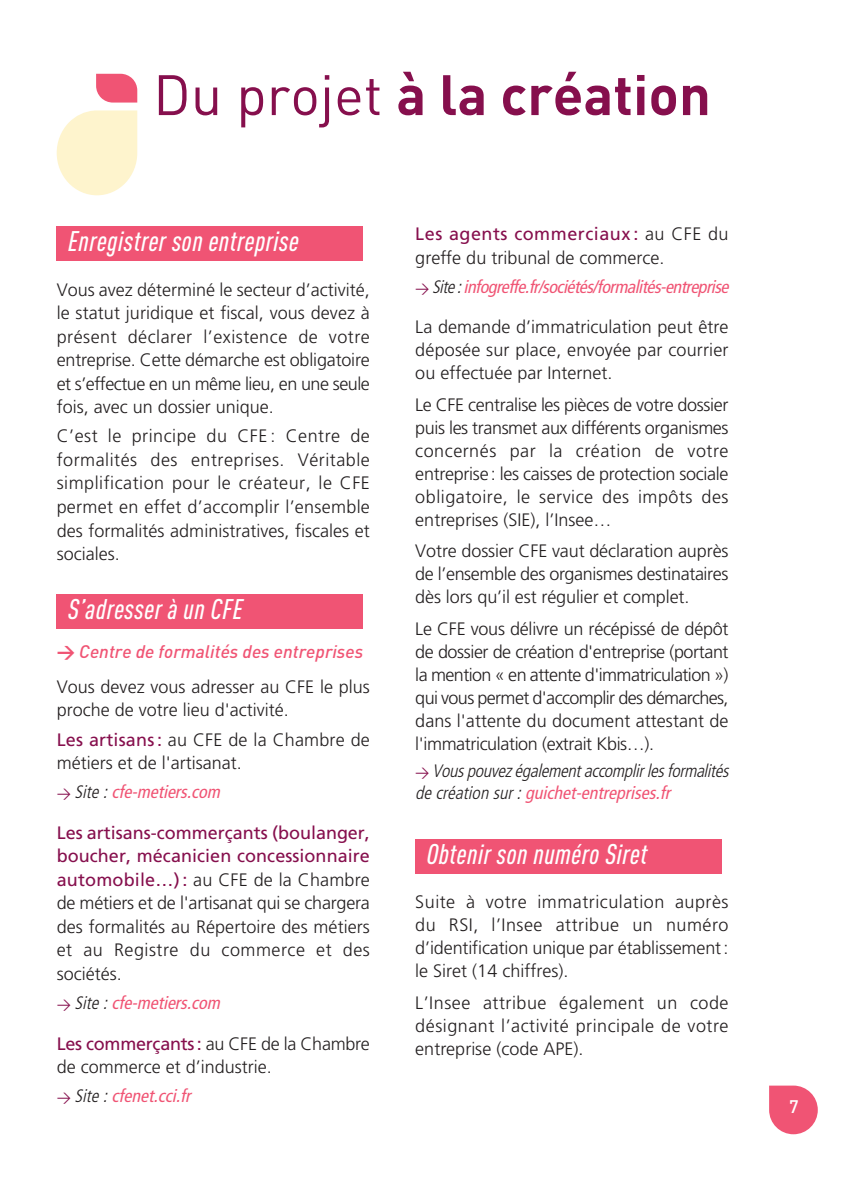
<style>
.page{position:relative;width:842px;height:1191px;background:#fff}
.page>*{position:absolute;margin:0;border:0;box-sizing:border-box;transform-origin:0 0}
.t1{font:700 56px "DINOT";color:#860f4d}
.t2{font:italic 500 condensed 28px "DINOT";letter-spacing:.02em;color:#fff}
.t3{font:300 18px/23.6px "Frutiger LT Std";color:#231f20;text-align:justify}
.t4{font:italic condensed 18px "Frutiger LT Std";letter-spacing:-.025em;color:#f05474}
.t5{font:italic 300 condensed 18px/22px "Frutiger LT Std";color:#231f20}
.t6{font:italic 500 18px "DINOT";color:#f05474}
.t7{font:500 18px "DINOT";color:#fff}
.s1{font-weight:400}
.s2{font-weight:700;font-style:normal}
.s3{font-weight:400;color:#860f4d}
.s4{font-family:"DINOT";font-style:normal;font-stretch:normal;font-size:14px;color:#860f4d}
.s5{font-weight:300;color:#231f20}
.s6{font-family:"DINOT";font-weight:400;font-style:normal;font-stretch:normal;font-size:14px;color:#860f4d}
.s7{font-weight:400;color:#f05474}
</style>
<div class="page">
<div style="left:57px;top:227px;width:306px;height:34px;background:#f05474"></div>
<div style="left:57px;top:595px;width:306px;height:34px;background:#f05474"></div>
<div style="left:415px;top:840px;width:306px;height:34px;background:#f05474"></div>
<svg style="left:769px;top:1085px;width:49px;height:49px;background:#f2718c"></svg>
<svg style="left:57px;top:110px;width:80px;height:85px"></svg>
<svg style="left:96px;top:74px;width:41px;height:29px"></svg>
<h1 class="t1" style="left:153px;top:63px;width:559px"><span class="s1">Du projet</span> à la création</h1>
<h2 class="t2" style="left:68px;top:231px;width:232px">Enregistrer son entreprise</h2>
<p class="t3" style="left:57px;top:279px;width:315px">Vous avez déterminé le secteur d’activité, le statut juridique et fiscal, vous devez à présent déclarer l’existence de votre entreprise. Cette démarche est obligatoire et s’effectue en un même lieu, en une seule fois, avec un dossier unique.</p>
<p class="t3" style="left:57px;top:426px;width:315px">C’est le principe du CFE : Centre de formalités des entreprises. Véritable simplification pour le créateur, le CFE permet en effet d’accomplir l’ensemble des formalités administratives, fiscales et sociales.</p>
<h2 class="t2" style="left:68px;top:599px;width:176px">S’adresser à un CFE</h2>
<p class="t6" style="left:57px;top:645px;width:308px"><span class="s2">→</span> Centre de formalités des entreprises</p>
<p class="t3" style="left:57px;top:676px;width:315px">Vous devez vous adresser au CFE le plus proche de votre lieu d'activité.</p>
<p class="t3" style="left:57px;top:729px;width:315px"><span class="s3">Les artisans :</span> au CFE de la Chambre de métiers et de l'artisanat.</p>
<p class="t4" style="left:57px;top:784px;width:168px"><span class="s4">→</span> <span class="s5">Site :</span> cfe-metiers.com</p>
<p class="t3" style="left:57px;top:822px;width:315px"><span class="s3">Les artisans-commerçants (boulanger, boucher, mécanicien concessionnaire automobile…) :</span> au CFE de la Chambre de métiers et de l'artisanat qui se chargera des formalités au Répertoire des métiers et au Registre du commerce et des sociétés.</p>
<p class="t4" style="left:57px;top:995px;width:168px"><span class="s4">→</span> <span class="s5">Site :</span> cfe-metiers.com</p>
<p class="t3" style="left:57px;top:1033px;width:315px"><span class="s3">Les commerçants:</span> au CFE de la Chambre de commerce et d’industrie.</p>
<p class="t4" style="left:57px;top:1088px;width:139px"><span class="s4">→</span> <span class="s5">Site :</span> cfenet.cci.fr</p>
<p class="t3" style="left:415px;top:224px;width:315px"><span class="s3">Les agents commerciaux :</span> au CFE du greffe du tribunal de commerce.</p>
<p class="t4" style="left:415px;top:279px;width:318px"><span class="s4">→</span> <span class="s5">Site :</span> infogreffe.fr/sociétés/formalités-entreprise</p>
<p class="t3" style="left:415px;top:317px;width:315px;line-height:23px">La demande d’immatriculation peut être déposée sur place, envoyée par courrier ou effectuée par Internet.</p>
<p class="t3" style="left:415px;top:394px;width:315px;line-height:23px">Le CFE centralise les pièces de votre dossier puis les transmet aux différents organismes concernés par la création de votre entreprise: les caisses de protection sociale obligatoire, le service des impôts des entreprises (SIE), l’Insee…</p>
<p class="t3" style="left:415px;top:541px;width:315px;line-height:23px">Votre dossier CFE vaut déclaration auprès de l’ensemble des organismes destinataires dès lors qu’il est régulier et complet.</p>
<p class="t3" style="left:415px;top:618px;width:315px;line-height:23px">Le CFE vous délivre un récépissé de dépôt de dossier de création d'entreprise (portant la mention « en attente d'immatriculation ») qui vous permet d'accomplir des démarches, dans l'attente du document attestant de l'immatriculation (extrait Kbis…).</p>
<p class="t5" style="left:415px;top:761px;width:318px"><span class="s6">→</span> Vouspouvezégalementaccomplirlesformalités de création sur:<span class="s7">guichet-entreprises.fr</span></p>
<h2 class="t2" style="left:427px;top:844px;width:222px">Obtenir son numéro Siret</h2>
<p class="t3" style="left:415px;top:892px;width:315px;line-height:23px">Suite à votre immatriculation auprès du RSI, l’Insee attribue un numéro d’identification unique par établissement: le Siret (14 chiffres).</p>
<p class="t3" style="left:415px;top:992px;width:315px;line-height:23px">L’Insee attribue également un code désignant l’activité principale de votre entreprise (code APE).</p>
<p class="t7" style="left:789px;top:1100px;width:11px">7</p>
</div>
